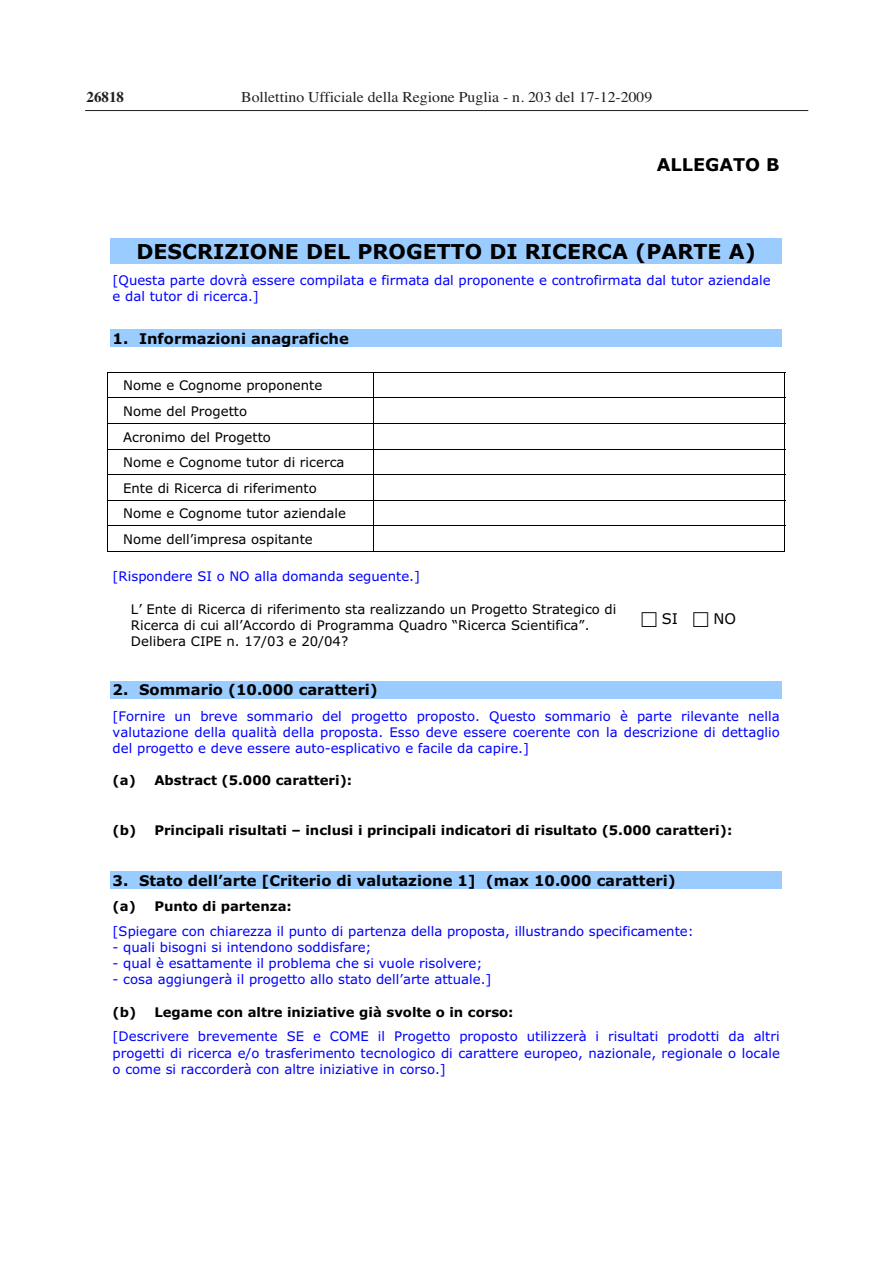
<style>
.page{position:relative;width:893px;height:1263px;background:#fff}
.page>*{position:absolute;margin:0;border:0;box-sizing:border-box;transform-origin:0 0}
.t1{font:700 20.55px "Verdana";color:#000}
.t2{font:700 17.7px "Verdana";color:#000}
.t3{font:15px "Times";color:#231f20;scale:1.05 1}
.t4{font:700 15px "Times";color:#231f20}
.t5{font:700 14.7px "Verdana";color:#000}
.t6{font:14.7px "Verdana";color:#000}
.t7{font:13.2px/16px "Verdana";color:#00f;text-align:justify}
.t8{font:13.2px/25.7px "Verdana";color:#000}
.t9{font:700 13.2px "Verdana";color:#000}
</style>
<div class="page">
<div style="left:110px;top:238px;width:671px;height:25px;background:#9accff"></div>
<div style="left:110px;top:329px;width:671px;height:18px;background:#9accff"></div>
<hr style="left:107px;top:372px;width:678px;height:1px;background:#000">
<hr style="left:107px;top:397px;width:678px;height:1px;background:#000">
<hr style="left:107px;top:423px;width:678px;height:1px;background:#000">
<hr style="left:107px;top:449px;width:678px;height:1px;background:#000">
<hr style="left:107px;top:474px;width:678px;height:1px;background:#000">
<hr style="left:107px;top:500px;width:678px;height:1px;background:#000">
<hr style="left:107px;top:526px;width:678px;height:1px;background:#000">
<svg style="left:107px;top:373px;width:1px;height:178px"></svg>
<hr style="left:107px;top:551px;width:266px;height:1px;background:#000">
<svg style="left:373px;top:373px;width:1px;height:178px"></svg>
<hr style="left:373px;top:551px;width:411px;height:1px;background:#000">
<svg style="left:784px;top:373px;width:1px;height:179px"></svg>
<div style="left:110px;top:681px;width:671px;height:17px;background:#9accff"></div>
<div style="left:110px;top:871px;width:671px;height:18px;background:#9accff"></div>
<hr style="left:85px;top:110px;width:723px;height:1px;background:#231f20">
<p class="t4" style="left:87px;top:91px;width:39px">26818</p>
<p class="t3" style="left:241px;top:91px;width:393px">Bollettino Ufficiale della Regione Puglia - n. 203 del 17-12-2009</p>
<h2 class="t2" style="left:657px;top:157px;width:124px">ALLEGATO B</h2>
<h1 class="t1" style="left:136px;top:243px;width:621px">DESCRIZIONE DEL PROGETTO DI RICERCA (PARTE A)</h1>
<p class="t7" style="left:113px;top:274px;width:659px">[Questa parte dovrà essere compilata e firmata dal proponente e controfirmata dal tutor aziendale e dal tutor di ricerca.]</p>
<p class="t5" style="left:113px;top:333px;width:238px">1. Informazioni anagrafiche</p>
<p class="t8" style="left:123px;top:374px;width:224px">Nome e Cognome proponente<br>Nome del Progetto<br>Acronimo del Progetto<br>Nome e Cognome tutor di ricerca<br>Ente di Ricerca di riferimento<br>Nome e Cognome tutor aziendale<br>Nome dell’impresa ospitante</p>
<p class="t7" style="left:113px;top:570px;width:309px">[Rispondere SI o NO alla domanda seguente.]</p>
<p class="t8" style="left:131px;top:602px;width:487px;line-height:16px">L’ Ente di Ricerca di riferimento sta realizzando un Progetto Strategico di<br>Ricerca di cui all’Accordo di Programma Quadro “Ricerca Scientifica”.<br>Delibera CIPE n. 17/03 e 20/04?</p>
<p class="t6" style="left:661px;top:613px;width:18px">SI</p>
<p class="t6" style="left:713px;top:613px;width:24px">NO</p>
<p class="t5" style="left:113px;top:684px;width:267px">2. Sommario (10.000 caratteri)</p>
<p class="t7" style="left:113px;top:709px;width:668px">[Fornire un breve sommario del progetto proposto. Questo sommario è parte rilevante nella valutazione della qualità della proposta. Esso deve essere coerente con la descrizione di dettaglio del progetto e deve essere auto-esplicativo e facile da capire.]</p>
<p class="t9" style="left:113px;top:775px;width:241px">(a) Abstract (5.000 caratteri):</p>
<p class="t9" style="left:113px;top:825px;width:621px">(b) Principali risultati – inclusi i principali indicatori di risultato (5.000 caratteri):</p>
<p class="t5" style="left:113px;top:875px;width:564px">3. Stato dell’arte [Criterio di valutazione 1] (max 10.000 caratteri)</p>
<p class="t9" style="left:113px;top:901px;width:181px">(a) Punto di partenza:</p>
<p class="t7" style="left:113px;top:925px;width:582px">[Spiegare con chiarezza il punto di partenza della proposta, illustrando specificamente:</p>
<p class="t7" style="left:113px;top:941px;width:260px">- quali bisogni si intendono soddisfare;</p>
<p class="t7" style="left:113px;top:957px;width:371px">- qual è esattamente il problema che si vuole risolvere;</p>
<p class="t7" style="left:113px;top:973px;width:380px">- cosa aggiungerà il progetto allo stato dell’arte attuale.]</p>
<p class="t9" style="left:113px;top:1007px;width:402px">(b) Legame con altre iniziative già svolte o in corso:</p>
<p class="t7" style="left:113px;top:1030px;width:668px">[Descrivere brevemente SE e COME il Progetto proposto utilizzerà i risultati prodotti da altri progetti di ricerca e/o trasferimento tecnologico di carattere europeo, nazionale, regionale o locale o come si raccorderà con altre iniziative in corso.]</p>
</div>
